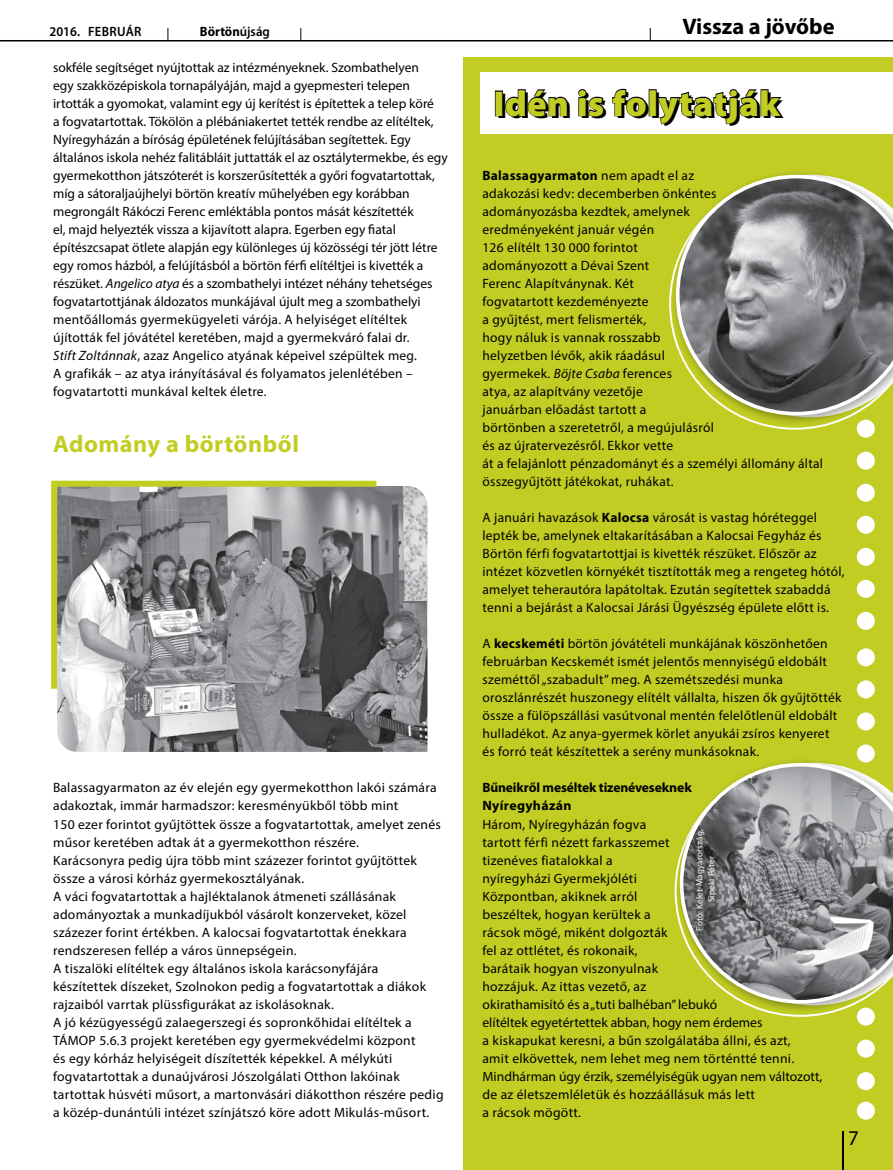
<style>
.page{position:relative;width:893px;height:1170px;background:#fff}
.page>*{position:absolute;margin:0;border:0;box-sizing:border-box;transform-origin:0 0}
.t1{font:900 36px "Myriad Pro";letter-spacing:.01em;color:#000}
.t2{font:700 24px "Myriad Pro";letter-spacing:.02em;color:#c1cd23}
.t3{font:700 22.5px "Myriad Pro";color:#000}
.t4{font:21px "Myriad Pro";color:#000}
.t5{font:13.5px/18px "Myriad Pro";letter-spacing:.02em;color:#000}
.t6{font:13.5px/18px "Myriad Pro";color:#000}
.t7{font:700 13.5px/18.1px "Myriad Pro";letter-spacing:-.01em;color:#000}
.t8{font:600 13.5px "Myriad Pro";letter-spacing:.01em;color:#000;scale:.95 1}
.t9{font:700 13.5px "Myriad Pro";letter-spacing:-.01em;color:#000;scale:.95 1}
.t10{font:9px/12px "Myriad Pro";letter-spacing:.02em;color:#fff;text-align:center}
.s1{font-weight:600}
.s2{font-style:italic}
.s3{font-weight:700}
</style>
<div class="page">
<svg style="left:650px;top:28px;width:1px;height:12px"></svg>
<div style="left:463px;top:57px;width:430px;height:1112px;background:#c1cd23"></div>
<hr style="left:842px;top:1131px;width:1px;height:38px;background:#000">
<hr style="left:0;top:40px;width:893px;height:1px;background:#000">
<svg style="left:168px;top:28px;width:1px;height:12px"></svg>
<svg style="left:300px;top:28px;width:1px;height:12px"></svg>
<img style="left:57px;top:486px;width:370px;height:265px">
<svg style="left:51px;top:480px;width:331px;height:214px;background:#90928c"></svg>
<div style="left:671px;top:169px;width:222px;height:257px;background:#000;opacity:.35"></div>
<svg style="left:676px;top:175px;width:217px;height:240px;background:#858872"></svg>
<div style="left:675px;top:757px;width:218px;height:257px;background:#000;opacity:.35"></div>
<svg style="left:680px;top:762px;width:213px;height:241px;background:#979a84"></svg>
<div style="left:480px;top:72px;width:413px;height:62px;background:#fff"></div>
<div style="left:495px;top:90px;width:8px;height:26px;border:2px solid #000"></div>
<svg style="left:505px;top:89px;width:63px;height:28px"></svg>
<svg style="left:578px;top:89px;width:27px;height:28px"></svg>
<svg style="left:612px;top:88px;width:35px;height:29px"></svg>
<div style="left:649px;top:89px;width:8px;height:27px;border:2px solid #000"></div>
<svg style="left:656px;top:89px;width:126px;height:36px"></svg>
<div style="left:857px;top:419px;width:18px;height:18px;background:#fff;border-radius:50%"></div>
<div style="left:857px;top:648px;width:18px;height:18px;background:#fff;border-radius:50%"></div>
<div style="left:857px;top:451px;width:18px;height:18px;background:#fff;border-radius:50%"></div>
<div style="left:857px;top:680px;width:18px;height:18px;background:#fff;border-radius:50%"></div>
<div style="left:857px;top:483px;width:18px;height:18px;background:#fff;border-radius:50%"></div>
<div style="left:857px;top:712px;width:18px;height:18px;background:#fff;border-radius:50%"></div>
<div style="left:857px;top:515px;width:18px;height:18px;background:#fff;border-radius:50%"></div>
<div style="left:857px;top:744px;width:18px;height:18px;background:#fff;border-radius:50%"></div>
<div style="left:857px;top:547px;width:18px;height:19px;background:#fff;border-radius:50%"></div>
<div style="left:857px;top:580px;width:18px;height:18px;background:#fff;border-radius:50%"></div>
<div style="left:857px;top:1007px;width:18px;height:18px;background:#fff;border-radius:50%"></div>
<div style="left:857px;top:612px;width:18px;height:18px;background:#fff;border-radius:50%"></div>
<div style="left:857px;top:1039px;width:18px;height:18px;background:#fff;border-radius:50%"></div>
<div style="left:857px;top:1072px;width:18px;height:18px;background:#fff;border-radius:50%"></div>
<div style="left:857px;top:1101px;width:18px;height:18px;background:#fff;border-radius:50%"></div>
<p class="t8" style="left:50px;top:23px;width:98px">2016. FEBRUÁR</p>
<p class="t9" style="left:200px;top:22px;width:75px">Börtön<span class="s1">ÚJSÁG</span></p>
<p class="t6" style="left:53px;top:58px;width:396px">sokféle segítséget nyújtottak az intézményeknek. Szombathelyen<br>egy szakközépiskola tornapályáján, majd a gyepmesteri telepen irtották a gyomokat, valamint egy új kerítést is építettek a telep köré<br>a fogvatartottak. Tökölön a plébániakertet tették rendbe az elítéltek, Nyíregyházán a bíróság épületének felújításában segítettek. Egy általános iskola nehéz falitábláit juttatták el az osztálytermekbe, és egy gyermekotthon játszóterét is korszerűsítették a győri fogvatartottak, míg a sátoraljaújhelyi börtön kreatív műhelyében egy korábban megrongált Rákóczi Ferenc emléktábla pontos mását készítették<br>el, majd helyezték vissza a kijavított alapra. Egerben egy fiatal építészcsapat ötlete alapján egy különleges új közösségi tér jött létre egy romos házból, a felújításból a börtön férfi elítéltjei is kivették a részüket. <span class="s2">Angelico atya</span> és a szombathelyi intézet néhány tehetséges fogvatartottjának áldozatos munkájával újult meg a szombathelyi mentőállomás gyermekügyeleti várója. A helyiséget elítéltek újították fel jóvátétel keretében, majd a gyermekváró falai dr.<br><span class="s2">Stift Zoltánnak</span>, azaz Angelico atyának képeivel szépültek meg.<br>A grafikák – az atya irányításával és folyamatos jelenlétében – fogvatartotti munkával keltek életre.</p>
<h2 class="t2" style="left:53px;top:428px;width:247px">Adomány a börtönből</h2>
<p class="t5" style="left:53px;top:778px;width:392px">Balassagyarmaton az év elején egy gyermekotthon lakói számára adakoztak, immár harmadszor: keresményükből több mint<br>150 ezer forintot gyűjtöttek össze a fogvatartottak, amelyet zenés műsor keretében adtak át a gyermekotthon részére.<br>Karácsonyra pedig újra több mint százezer forintot gyűjtöttek össze a városi kórház gyermekosztályának.<br>A váci fogvatartottak a hajléktalanok átmeneti szállásának adományoztak a munkadíjukból vásárolt konzerveket, közel százezer forint értékben. A kalocsai fogvatartottak énekkara rendszeresen fellép a város ünnepségein.<br>A tiszalöki elítéltek egy általános iskola karácsonyfájára készítettek díszeket, Szolnokon pedig a fogvatartottak a diákok rajzaiból varrtak plüssfigurákat az iskolásoknak.<br>A jó kézügyességű zalaegerszegi és sopronkőhidai elítéltek a TÁMOP 5.6.3 projekt keretében egy gyermekvédelmi központ<br>és egy kórház helyiségeit díszítették képekkel. A mélykúti fogvatartottak a dunaújvárosi Jószolgálati Otthon lakóinak tartottak húsvéti műsort, a martonvásári diákotthon részére pedig a közép-dunántúli intézet színjátszó köre adott Mikulás-műsort.</p>
<h3 class="t3" style="left:683px;top:12px;width:154px">Vissza a jövőbe</h3>
<h1 class="t1" style="left:496px;top:82px;width:288px">Idén is folytatják</h1>
<p class="t5" style="left:482px;top:166px;width:342px"><span class="s3">Balassagyarmaton</span> nem apadt el az<br>adakozási kedv: decemberben önkéntes<br>adományozásba kezdtek, amelynek<br>eredményeként január végén<br>126 elítélt 130 000 forintot<br>adományozott a Dévai Szent<br>Ferenc Alapítványnak. Két<br>fogvatartott kezdeményezte<br>a gyűjtést, mert felismerték,<br>hogy náluk is vannak rosszabb<br>helyzetben lévők, akik ráadásul<br>gyermekek. <span class="s2">Böjte Csaba</span> ferences<br>atya, az alapítvány vezetője<br>januárban előadást tartott a<br>börtönben a szeretetről, a megújulásról<br>és az újratervezésről. Ekkor vette<br>át a felajánlott pénzadományt és a személyi állomány által összegyűjtött játékokat, ruhákat.</p>
<p class="t5" style="left:482px;top:508px;width:364px">A januári havazások <span class="s3">Kalocsa</span> városát is vastag hóréteggel lepték be, amelynek eltakarításában a Kalocsai Fegyház és Börtön férfi fogvatartottjai is kivették részüket. Először az intézet közvetlen környékét tisztították meg a rengeteg hótól, amelyet teherautóra lapátoltak. Ezután segítettek szabaddá tenni a bejárást a Kalocsai Járási Ügyészség épülete előtt is.</p>
<p class="t5" style="left:482px;top:634px;width:360px">A <span class="s3">kecskeméti</span> börtön jóvátételi munkájának köszönhetően februárban Kecskemét ismét jelentős mennyiségű eldobált szeméttől „szabadult” meg. A szemétszedési munka oroszlánrészét huszonegy elítélt vállalta, hiszen ők gyűjtötték össze a fülöpszállási vasútvonal mentén felelőtlenül eldobált hulladékot. Az anya-gyermek körlet anyukái zsíros kenyeret és forró teát készítettek a serény munkásoknak.</p>
<p class="t7" style="left:482px;top:778px;width:211px">Bűneikről meséltek tizenéveseknek<br>Nyíregyházán</p>
<p class="t5" style="left:482px;top:814px;width:341px">Három, Nyíregyházán fogva<br>tartott férfi nézett farkasszemet<br>tizenéves fiatalokkal a<br>nyíregyházi Gyermekjóléti<br>Központban, akiknek arról<br>beszéltek, hogyan kerültek a<br>rácsok mögé, miként dolgozták<br>fel az ottlétet, és rokonaik,<br>barátaik hogyan viszonyulnak<br>hozzájuk. Az ittas vezető, az<br>okirathamisító és a „tuti balhéban” lebukó<br>elítéltek egyetértettek abban, hogy nem érdemes<br>a kiskapukat keresni, a bűn szolgálatába állni, és azt,<br>amit elkövettek, nem lehet meg nem történtté tenni.<br>Mindhárman úgy érzik, személyiségük ugyan nem változott, de az életszemléletük és hozzáállásuk más lett<br>a rácsok mögött.</p>
<p class="t10" style="left:693px;top:930px;width:103px;rotate:-90deg">Fotó: Kelet-Magyarország,<br>Sipeki Péter</p>
<h3 class="t4" style="left:848px;top:1125px;width:12px">7</h3>
</div>
